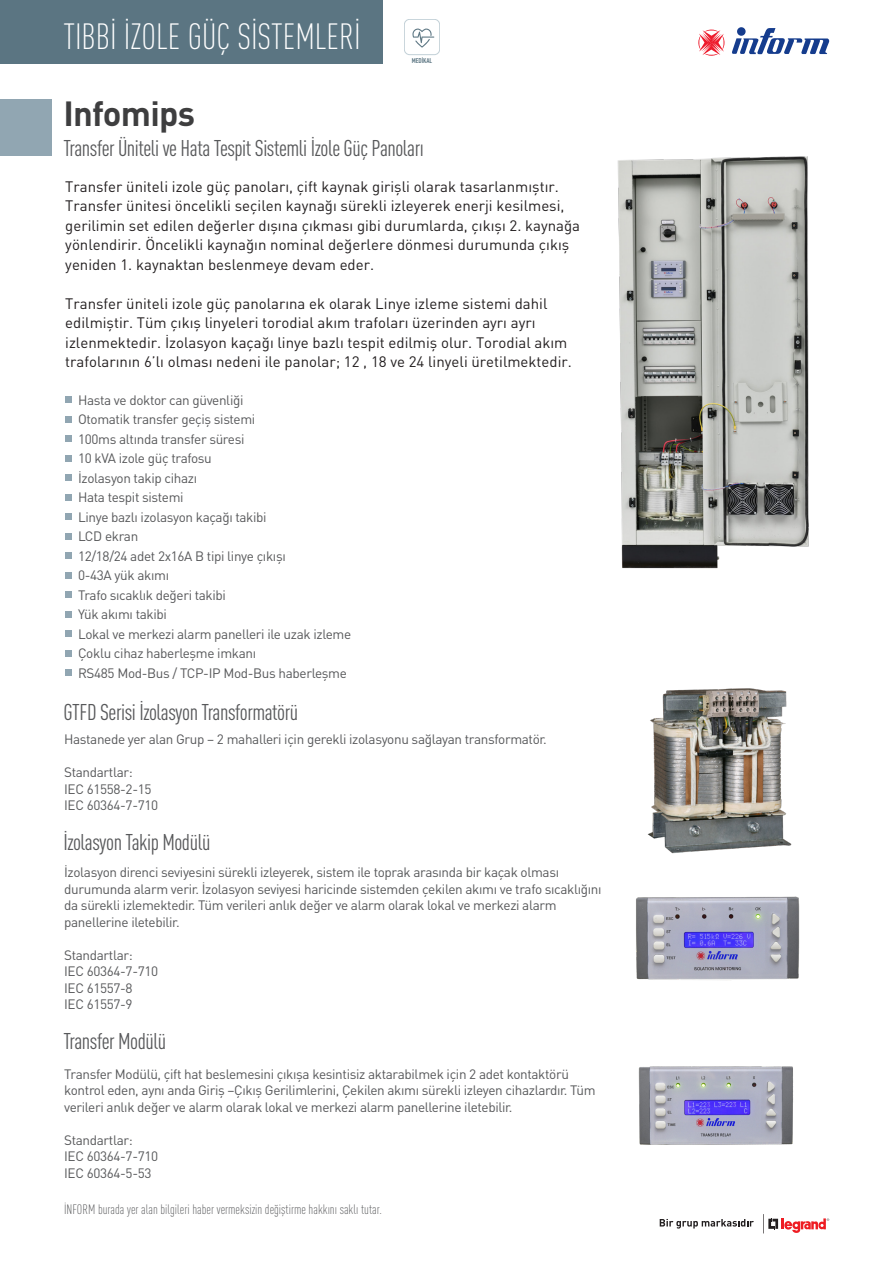
<style>
.page{position:relative;width:893px;height:1263px;background:#fff}
.page>*{position:absolute;margin:0;border:0;box-sizing:border-box;transform-origin:0 0}
.t1{font:300 condensed 36px "DIN Pro";color:#fff}
.t2{font:700 34.5px "DIN Pro";letter-spacing:-.02em;color:#3e3e3f}
.t3{font:condensed 22.5px "DIN Pro";letter-spacing:-.02em;color:#57585a}
.TESTO_CAT_UPS{font:15px/19.5px "DIN Pro";color:#231f20}
.t4{font:13.5px/16.5px "DIN Pro";letter-spacing:-.025em;color:#57585a}
.t5{font:300 condensed 13.5px "DIN Pro";color:#57585a}
.t6{font:700 condensed 6.9px "DIN Pro";letter-spacing:-.01em;color:#5c7683}
</style>
<div class="page">
<svg style="left:698px;top:30px;width:26px;height:26px"></svg>
<svg style="left:732px;top:28px;width:98px;height:26px"></svg>
<svg style="left:763px;top:1214px;width:66px;height:20px"></svg>
<svg style="left:660px;top:1219px;width:94px;height:9px"></svg>
<div style="left:65px;top:396px;width:7px;height:7px;background:#91a6b2"></div>
<div style="left:65px;top:416px;width:7px;height:7px;background:#91a6b2"></div>
<div style="left:65px;top:435px;width:7px;height:7px;background:#91a6b2"></div>
<div style="left:65px;top:455px;width:7px;height:7px;background:#91a6b2"></div>
<div style="left:65px;top:474px;width:7px;height:7px;background:#91a6b2"></div>
<div style="left:65px;top:494px;width:7px;height:7px;background:#91a6b2"></div>
<div style="left:65px;top:513px;width:7px;height:7px;background:#91a6b2"></div>
<div style="left:65px;top:533px;width:7px;height:7px;background:#91a6b2"></div>
<div style="left:65px;top:552px;width:7px;height:7px;background:#91a6b2"></div>
<div style="left:65px;top:572px;width:7px;height:7px;background:#91a6b2"></div>
<div style="left:65px;top:591px;width:7px;height:7px;background:#91a6b2"></div>
<div style="left:65px;top:611px;width:7px;height:7px;background:#91a6b2"></div>
<div style="left:65px;top:630px;width:7px;height:7px;background:#91a6b2"></div>
<div style="left:65px;top:650px;width:7px;height:7px;background:#91a6b2"></div>
<div style="left:65px;top:669px;width:7px;height:7px;background:#91a6b2"></div>
<div style="left:0;top:0;width:383px;height:64px;background:#5b7582"></div>
<div style="left:0;top:100px;width:51px;height:56px;background:#91a6b2"></div>
<svg style="left:412px;top:28px;width:22px;height:20px"></svg>
<div style="left:404px;top:19px;width:36px;height:36px;border:1px solid #c2d0d7;border-radius:5px"></div>
<img style="left:617px;top:156px;width:192px;height:413px">
<img style="left:647px;top:688px;width:145px;height:166px">
<img style="left:636px;top:896px;width:164px;height:84px">
<img style="left:638px;top:1066px;width:155px;height:79px">
<p class="t1" style="left:63px;top:15px;width:299px">TIBBİ İZOLE GÜÇ SİSTEMLERİ</p>
<p class="t6" style="left:412px;top:56px;width:22px">MEDİKAL</p>
<p class="t2" style="left:63px;top:90px;width:133px">Infomips</p>
<p class="t3" style="left:63px;top:135px;width:362px">Transfer Üniteli ve Hata Tespit Sistemli İzole Güç Panoları</p>
<p class="TESTO_CAT_UPS" style="left:65px;top:176px;width:516px">Transfer üniteli izole güç panoları, çift kaynak girişli olarak tasarlanmıştır.<br>Transfer ünitesi öncelikli seçilen kaynağı sürekli izleyerek enerji kesilmesi, gerilimin set edilen değerler dışına çıkması gibi durumlarda, çıkışı 2. kaynağa yönlendirir. Öncelikli kaynağın nominal değerlere dönmesi durumunda çıkış yeniden 1. kaynaktan beslenmeye devam eder.</p>
<p class="TESTO_CAT_UPS" style="left:65px;top:293px;width:508px">Transfer üniteli izole güç panolarına ek olarak Linye izleme sistemi dahil edilmiştir. Tüm çıkış linyeleri torodial akım trafoları üzerinden ayrı ayrı izlenmektedir. İzolasyon kaçağı linye bazlı tespit edilmiş olur. Torodial akım trafolarının 6’lı olması nedeni ile panolar; 12 , 18 ve 24 linyeli üretilmektedir.</p>
<p class="t4" style="left:78px;top:391px;width:167px">Hasta ve doktor can güvenliği</p>
<p class="t4" style="left:78px;top:410px;width:179px">Otomatik transfer geçiş sistemi</p>
<p class="t4" style="left:78px;top:430px;width:168px">100ms altında transfer süresi</p>
<p class="t4" style="left:78px;top:449px;width:135px">10 kVA izole güç trafosu</p>
<p class="t4" style="left:78px;top:469px;width:121px">İzolasyon takip cihazı</p>
<p class="t4" style="left:78px;top:488px;width:107px">Hata tespit sistemi</p>
<p class="t4" style="left:78px;top:508px;width:190px">Linye bazlı izolasyon kaçağı takibi</p>
<p class="t4" style="left:78px;top:527px;width:62px">LCD ekran</p>
<p class="t4" style="left:78px;top:547px;width:209px">12/18/24 adet 2x16A B tipi linye çıkışı</p>
<p class="t4" style="left:78px;top:566px;width:93px">0-43A yük akımı</p>
<p class="t4" style="left:78px;top:586px;width:149px">Trafo sıcaklık değeri takibi</p>
<p class="t4" style="left:78px;top:605px;width:90px">Yük akımı takibi</p>
<p class="t4" style="left:78px;top:625px;width:275px">Lokal ve merkezi alarm panelleri ile uzak izleme</p>
<p class="t4" style="left:78px;top:644px;width:180px">Çoklu cihaz haberleşme imkanı</p>
<p class="t4" style="left:78px;top:664px;width:270px">RS485 Mod-Bus / TCP-IP Mod-Bus haberleşme</p>
<p class="t3" style="left:63px;top:699px;width:236px">GTFD Serisi İzolasyon Transformatörü</p>
<p class="t4" style="left:64px;top:731px;width:484px">Hastanede yer alan Grup – 2 mahalleri için gerekli izolasyonu sağlayan transformatör.</p>
<p class="t4" style="left:64px;top:764px;width:70px">Standartlar:</p>
<p class="t4" style="left:64px;top:780px;width:89px">IEC 61558-2-15</p>
<p class="t4" style="left:64px;top:797px;width:96px">IEC 60364-7-710</p>
<p class="t3" style="left:63px;top:829px;width:148px">İzolasyon Takip Modülü</p>
<p class="t4" style="left:64px;top:864px;width:539px">İzolasyon direnci seviyesini sürekli izleyerek, sistem ile toprak arasında bir kaçak olması durumunda alarm verir. İzolasyon seviyesi haricinde sistemden çekilen akımı ve trafo sıcaklığını da sürekli izlemektedir. Tüm verileri anlık değer ve alarm olarak lokal ve merkezi alarm panellerine iletebilir.</p>
<p class="t4" style="left:64px;top:946px;width:70px">Standartlar:</p>
<p class="t4" style="left:64px;top:963px;width:96px">IEC 60364-7-710</p>
<p class="t4" style="left:64px;top:979px;width:70px">IEC 61557-8</p>
<p class="t4" style="left:64px;top:996px;width:70px">IEC 61557-9</p>
<p class="t3" style="left:63px;top:1028px;width:104px">Transfer Modülü</p>
<p class="t4" style="left:64px;top:1065px;width:533px">Transfer Modülü, çift hat beslemesini çıkışa kesintisiz aktarabilmek için 2 adet kontaktörü kontrol eden, aynı anda Giriş –Çıkış Gerilimlerini, Çekilen akımı sürekli izleyen cihazlardır. Tüm verileri anlık değer ve alarm olarak lokal ve merkezi alarm panellerine iletebilir.</p>
<p class="t4" style="left:64px;top:1131px;width:70px">Standartlar:</p>
<p class="t4" style="left:64px;top:1147px;width:96px">IEC 60364-7-710</p>
<p class="t4" style="left:64px;top:1164px;width:89px">IEC 60364-5-53</p>
<p class="t5" style="left:64px;top:1202px;width:319px">İNFORM burada yer alan bilgileri haber vermeksizin değiştirme hakkını saklı tutar.</p>
</div>
